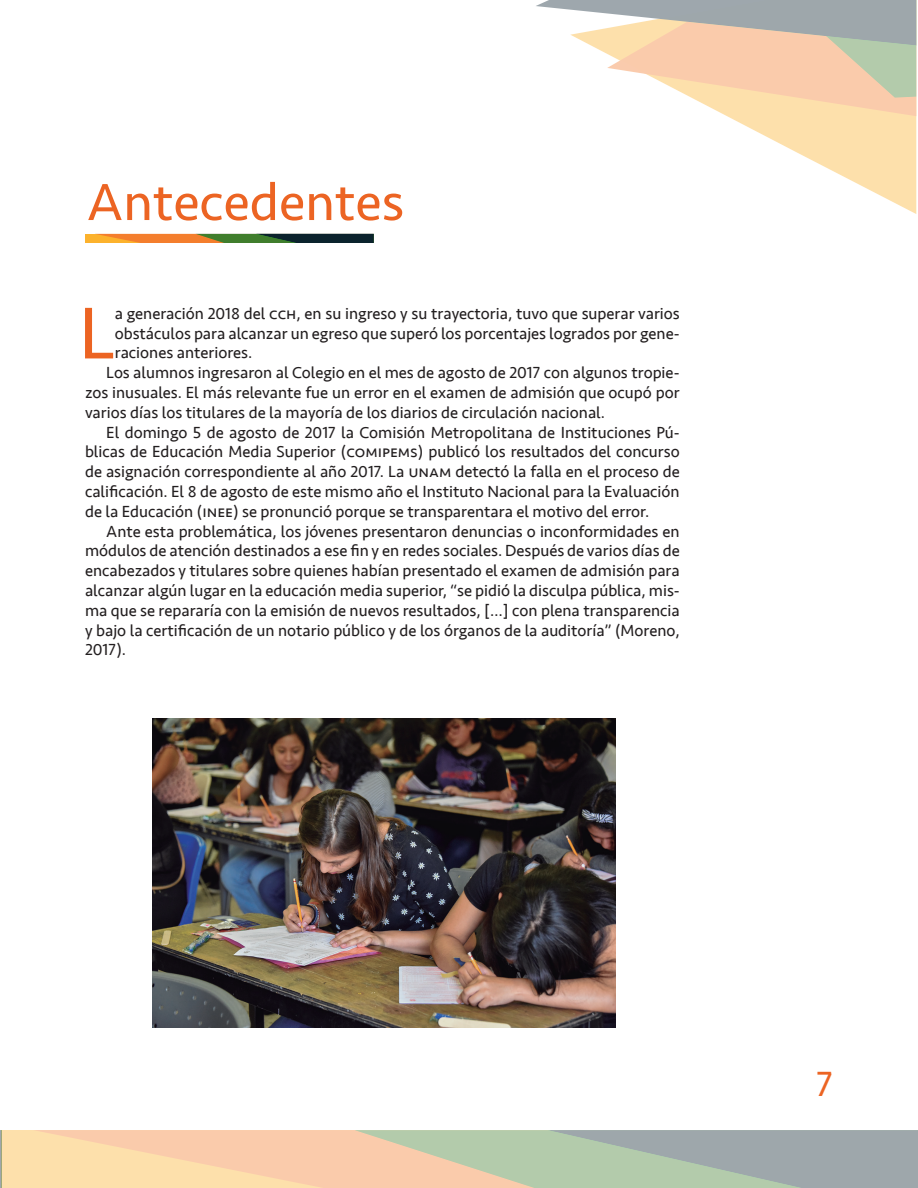
<style>
.page{position:relative;width:918px;height:1188px;background:#fff}
.page>*{position:absolute;margin:0;border:0;box-sizing:border-box;transform-origin:0 0}
.t1{font:75.9px "Seravek";color:#ec6423}
.t2{font:54px "Seravek";color:#ec6423}
.t3{font:36px "Seravek";color:#ec6423}
.t4{font:16.5px "Seravek";color:#231f20}
</style>
<div class="page">
<svg style="left:0;top:1130px;width:2px;height:58px"></svg>
<div style="left:2px;top:1130px;width:916px;height:58px;background:#fde0ab"></div>
<svg style="left:36px;top:1130px;width:882px;height:58px"></svg>
<svg style="left:727px;top:116px;width:189px;height:98px"></svg>
<svg style="left:536px;top:0;width:380px;height:116px"></svg>
<div style="left:85px;top:234px;width:288px;height:8px;background:#fcb22d"></div>
<svg style="left:97px;top:234px;width:276px;height:8px;background:#76612d"></svg>
<img style="left:153px;top:719px;width:462px;height:308px">
<h2 class="t2" style="left:87px;top:160px;width:319px">Antecedentes</h2>
<h1 class="t1" style="left:79px;top:274px;width:37px">L</h1>
<p class="t4" style="left:115px;top:301px;width:567px">a generación 2018 del cch, en su ingreso y su trayectoria, tuvo que superar varios</p>
<p class="t4" style="left:115px;top:320px;width:566px">obstáculos para alcanzar un egreso que superó los porcentajes logrados por gene-</p>
<p class="t4" style="left:115px;top:340px;width:139px">raciones anteriores.</p>
<p class="t4" style="left:106px;top:360px;width:575px">Los alumnos ingresaron al Colegio en el mes de agosto de 2017 con algunos tropie-</p>
<p class="t4" style="left:85px;top:380px;width:596px">zos inusuales. El más relevante fue un error en el examen de admisión que ocupó por</p>
<p class="t4" style="left:85px;top:400px;width:522px">varios días los titulares de la mayoría de los diarios de circulación nacional.</p>
<p class="t4" style="left:106px;top:419px;width:575px">El domingo 5 de agosto de 2017 la Comisión Metropolitana de Instituciones Pú-</p>
<p class="t4" style="left:85px;top:439px;width:596px">blicas de Educación Media Superior (comipems) publicó los resultados del concurso</p>
<p class="t4" style="left:85px;top:459px;width:596px">de asignación correspondiente al año 2017. La unam detectó la falla en el proceso de</p>
<p class="t4" style="left:85px;top:479px;width:596px">calificación. El 8 de agosto de este mismo año el Instituto Nacional para la Evaluación</p>
<p class="t4" style="left:85px;top:499px;width:566px">de la Educación (inee) se pronunció porque se transparentara el motivo del error.</p>
<p class="t4" style="left:106px;top:518px;width:575px">Ante esta problemática, los jóvenes presentaron denuncias o inconformidades en</p>
<p class="t4" style="left:85px;top:538px;width:596px">módulos de atención destinados a ese fin y en redes sociales. Después de varios días de</p>
<p class="t4" style="left:85px;top:558px;width:596px">encabezados y titulares sobre quienes habían presentado el examen de admisión para</p>
<p class="t4" style="left:85px;top:578px;width:596px">alcanzar algún lugar en la educación media superior, “se pidió la disculpa pública, mis-</p>
<p class="t4" style="left:85px;top:598px;width:596px">ma que se repararía con la emisión de nuevos resultados, […] con plena transparencia</p>
<p class="t4" style="left:85px;top:617px;width:596px">y bajo la certificación de un notario público y de los órganos de la auditoría” (Moreno,</p>
<p class="t4" style="left:85px;top:637px;width:43px">2017).</p>
<h3 class="t3" style="left:817px;top:1056px;width:18px">7</h3>
</div>
